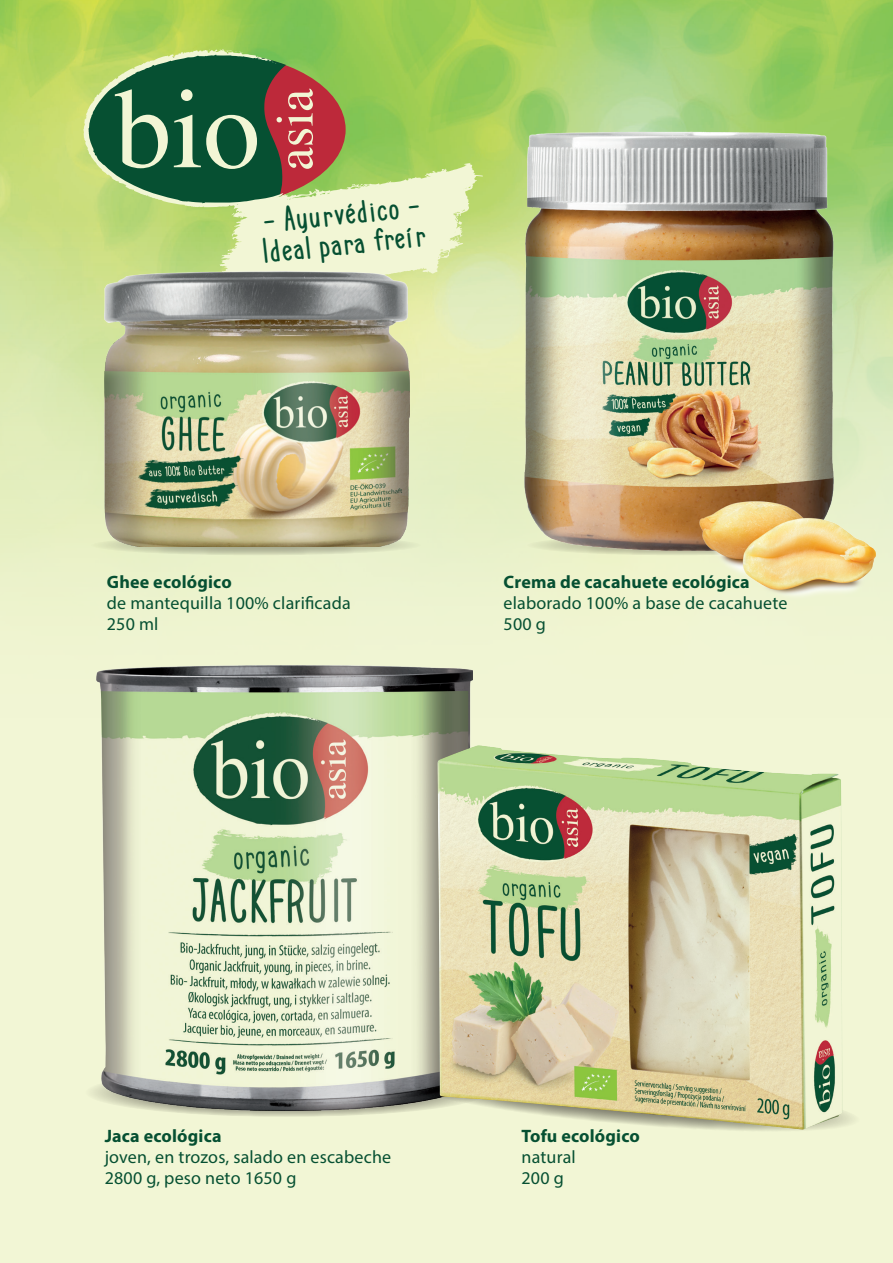
<style>
.page{position:relative;width:893px;height:1263px;background:#f2f6d5}
.page>*{position:absolute;margin:0;border:0;box-sizing:border-box;transform-origin:0 0}
.t1{font:700 36px/30px "Cupcake Smiles";color:#065032}
.t2{font:18px/21px "Myriad Pro";letter-spacing:.01em;color:#065032}
.t3{font:700 18px "Myriad Pro";letter-spacing:.01em;color:#065032}
</style>
<div class="page">
<img style="left:0;top:0;width:893px;height:681px">
<svg style="left:83px;top:49px;width:400px;height:237px"></svg>
<svg style="left:90px;top:535px;width:333px;height:20px"></svg>
<svg style="left:85px;top:1068px;width:402px;height:49px"></svg>
<svg style="left:399px;top:1086px;width:455px;height:45px"></svg>
<img style="left:105px;top:271px;width:304px;height:276px">
<img style="left:500px;top:115px;width:350px;height:452px">
<img style="left:682px;top:482px;width:211px;height:128px">
<img style="left:96px;top:666px;width:376px;height:444px">
<img style="left:437px;top:745px;width:405px;height:385px">
<h1 class="t1" style="left:260px;top:207px;width:164px;rotate:-6deg">- Ayurvédico -<br>Ideal para freír</h1>
<p class="t3" style="left:107px;top:570px;width:126px">Ghee ecológico</p>
<p class="t2" style="left:107px;top:592px;width:245px">de mantequilla 100% clarificada<br>250 ml</p>
<p class="t3" style="left:504px;top:570px;width:248px">Crema de cacahuete ecológica</p>
<p class="t2" style="left:504px;top:592px;width:285px">elaborado 100% a base de cacahuete<br>500 g</p>
<p class="t3" style="left:105px;top:1124px;width:118px">Jaca ecológica</p>
<p class="t2" style="left:105px;top:1146px;width:288px">joven, en trozos, salado en escabeche<br>2800 g, peso neto 1650 g</p>
<p class="t3" style="left:521px;top:1124px;width:120px">Tofu ecológico</p>
<p class="t2" style="left:521px;top:1146px;width:56px">natural<br>200 g</p>
</div>
